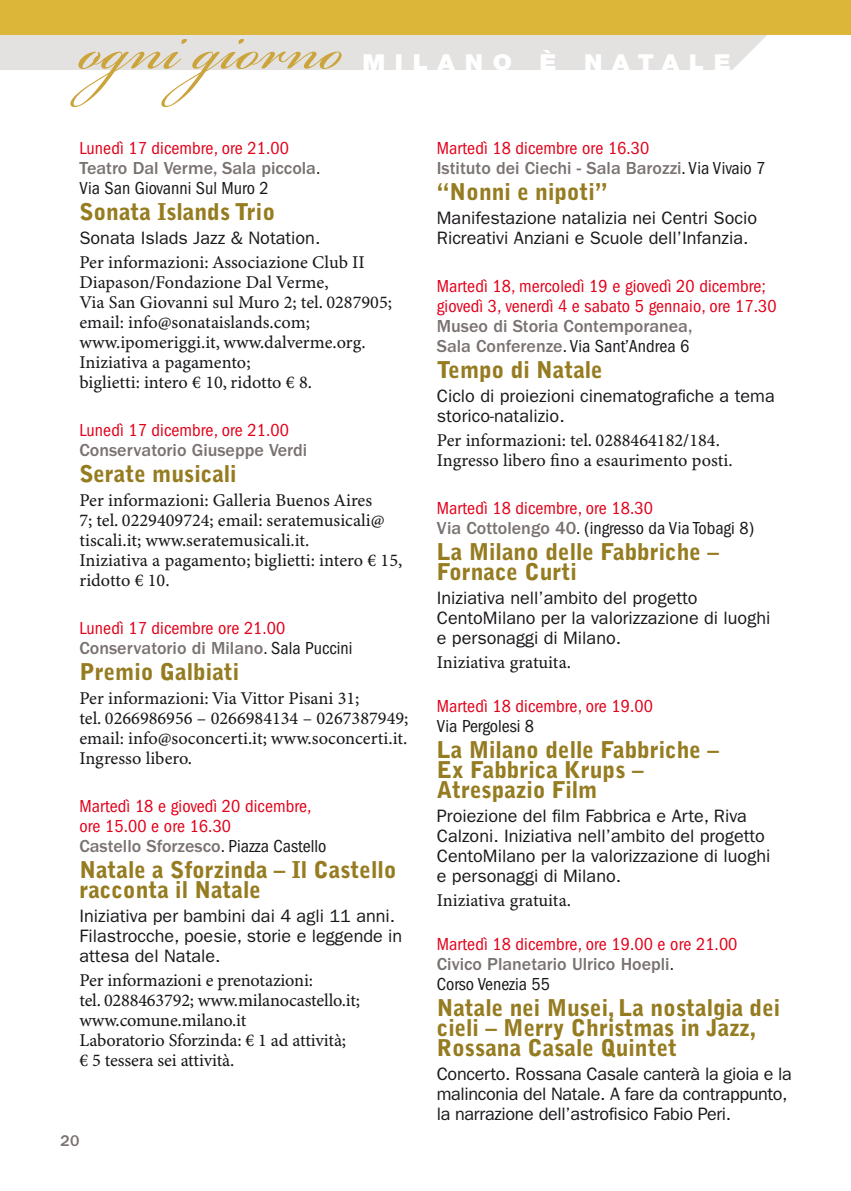
<style>
.page{position:relative;width:851px;height:1191px;background:#fff}
.page>*{position:absolute;margin:0;border:0;box-sizing:border-box;transform-origin:0 0}
.t1{font:96px "Bickham Script Pro";color:#cba43c}
.t2{font:900 23px/20px "Bell Gothic Std";color:#967c21}
.t3{font:900 22px "Helvetica Neue";letter-spacing:.4em;color:#fff;scale:1.1 1}
.t4{font:18px/20px "Minion Pro Capt";color:#1a171b}
.t5{font:18px/20px "ITC Franklin Gothic Std";color:#1a171b}
.t6{font:condensed 18px/20px "ITC Franklin Gothic Std";letter-spacing:.005em;color:#e2001a}
.t7{font:500 18px/20px "ITC Franklin Gothic Std";color:#797270}
.t8{font:18px/20px "ITC Franklin Gothic Std";letter-spacing:-.02em;color:#1a171b}
.t9{font:condensed 18px "ITC Franklin Gothic Std";color:#1a171b}
.t10{font:500 16px "ITC Franklin Gothic Std";color:#797270}
.s1{font-weight:400;font-stretch:condensed;color:#e2001a}
.s2{font-weight:400;font-stretch:condensed;color:#1a171b}
.s3{font-weight:500;font-stretch:normal;color:#797270}
.s4{color:#1a171b}
</style>
<div class="page">
<div style="left:0;top:1px;width:850px;height:68px;background:#e4e2e1"></div>
<svg style="left:722px;top:35px;width:128px;height:35px"></svg>
<div style="left:0;top:0;width:850px;height:35px;background:#dbb638"></div>
<h1 class="t1" style="left:79px;top:-21px;width:266px">ogni giorno</h1>
<p class="t3" style="left:362px;top:49px;width:336px">MILANO È NATALE</p>
<p class="t7" style="left:79px;top:138px;width:242px"><span class="s1">Lunedì 17 dicembre, ore 21.00<br></span>Teatro Dal Verme, Sala piccola<span class="s2">.<br>Via San Giovanni Sul Muro 2</span></p>
<p class="t2" style="left:79px;top:202px;width:197px">Sonata Islands Trio</p>
<p class="t5" style="left:79px;top:228px;width:242px">Sonata Islads Jazz &amp; Notation.</p>
<p class="t4" style="left:79px;top:253px;width:314px">Per informazioni: Associazione Club II Diapason/Fondazione Dal Verme,<br>Via San Giovanni sul Muro 2; tel. 0287905; email: info@sonataislands.com; www.ipomeriggi.it, www.dalverme.org.<br>Iniziativa a pagamento;<br>biglietti: intero € 10, ridotto € 8.</p>
<p class="t6" style="left:79px;top:420px;width:211px">Lunedì 17 dicembre, ore 21.00</p>
<p class="t7" style="left:79px;top:440px;width:229px">Conservatorio Giuseppe Verdi</p>
<p class="t2" style="left:79px;top:464px;width:159px">Serate musicali</p>
<p class="t4" style="left:79px;top:491px;width:324px">Per informazioni: Galleria Buenos Aires<br>7; tel. 0229409724; email: seratemusicali@ tiscali.it; www.seratemusicali.it.<br>Iniziativa a pagamento; biglietti: intero € 15, ridotto € 10.</p>
<p class="t6" style="left:79px;top:618px;width:274px">Lunedì 17 dicembre ore 21.00<br><span class="s3">Conservatorio di Milano</span><span class="s4">. Sala Puccini</span></p>
<p class="t2" style="left:79px;top:662px;width:161px">Premio Galbiati</p>
<p class="t4" style="left:79px;top:689px;width:330px">Per informazioni: Via Vittor Pisani 31;<br>tel. 0266986956 – 0266984134 – 0267387949; email: info@soconcerti.it; www.soconcerti.it.<br>Ingresso libero.</p>
<p class="t6" style="left:79px;top:796px;width:248px">Martedì 18 e giovedì 20 dicembre, ore 15.00 e ore 16.30<br><span class="s3">Castello Sforzesco</span><span class="s4">. Piazza Castello</span></p>
<p class="t2" style="left:79px;top:860px;width:318px">Natale a Sforzinda – Il Castello racconta il Natale</p>
<p class="t5" style="left:79px;top:906px;width:324px">Iniziativa per bambini dai 4 agli 11 anni.<br>Filastrocche, poesie, storie e leggende in attesa del Natale.</p>
<p class="t4" style="left:79px;top:971px;width:282px">Per informazioni e prenotazioni:<br>tel. 0288463792; www.milanocastello.it; www.comune.milano.it<br>Laboratorio Sforzinda: € 1 ad attività;<br>€ 5 tessera sei attività.</p>
<p class="t10" style="left:61px;top:1131px;width:20px">20</p>
<p class="t7" style="left:437px;top:138px;width:330px"><span class="s1">Martedì 18 dicembre ore 16.30<br></span>Istituto dei Ciechi - Sala Barozzi<span class="s2">. Via Vivaio 7</span></p>
<p class="t2" style="left:437px;top:182px;width:172px">“Nonni e nipoti”</p>
<p class="t5" style="left:437px;top:208px;width:322px">Manifestazione natalizia nei Centri Socio<br>Ricreativi Anziani e Scuole dell’Infanzia.</p>
<p class="t6" style="left:437px;top:276px;width:341px">Martedì 18, mercoledì 19 e giovedì 20 dicembre; giovedì 3, venerdì 4 e sabato 5 gennaio, ore 17.30</p>
<p class="t7" style="left:437px;top:316px;width:257px">Museo di Storia Contemporanea,<br>Sala Conferenze<span class="s2">. Via Sant’Andrea 6</span></p>
<p class="t2" style="left:437px;top:360px;width:167px">Tempo di Natale</p>
<p class="t5" style="left:437px;top:386px;width:339px">Ciclo di proiezioni cinematografiche a tema storico-natalizio.</p>
<p class="t4" style="left:437px;top:431px;width:297px">Per informazioni: tel. 0288464182/184.<br>Ingresso libero fino a esaurimento posti.</p>
<p class="t6" style="left:437px;top:498px;width:319px">Martedì 18 dicembre, ore 18.30<br><span class="s3">Via Cottolengo 40</span><span class="s4">. (ingresso da Via Tobagi 8)</span></p>
<p class="t2" style="left:437px;top:542px;width:283px">La Milano delle Fabbriche –<br>Fornace Curti</p>
<p class="t5" style="left:437px;top:588px;width:335px">Iniziativa nell’ambito del progetto<br>CentoMilano per la valorizzazione di luoghi e personaggi di Milano.</p>
<p class="t4" style="left:437px;top:653px;width:136px">Iniziativa gratuita.</p>
<p class="t6" style="left:437px;top:696px;width:217px">Martedì 18 dicembre, ore 19.00</p>
<p class="t9" style="left:437px;top:716px;width:99px">Via Pergolesi 8</p>
<p class="t2" style="left:437px;top:740px;width:283px">La Milano delle Fabbriche –<br>Ex Fabbrica Krups –<br>Atrespazio Film</p>
<p class="t5" style="left:437px;top:806px;width:335px">Proiezione del film Fabbrica e Arte, Riva Calzoni. Iniziativa nell’ambito del progetto CentoMilano per la valorizzazione di luoghi e personaggi di Milano.</p>
<p class="t4" style="left:437px;top:891px;width:136px">Iniziativa gratuita.</p>
<p class="t6" style="left:437px;top:934px;width:302px">Martedì 18 dicembre, ore 19.00 e ore 21.00<br><span class="s3">Civico Planetario Ulrico Hoepli</span><span class="s4">.<br>Corso Venezia 55</span></p>
<p class="t2" style="left:437px;top:998px;width:345px">Natale nei Musei, La nostalgia dei cieli – Merry Christmas in Jazz,<br>Rossana Casale Quintet</p>
<p class="t8" style="left:437px;top:1064px;width:356px">Concerto. Rossana Casale canterà la gioia e la malinconia del Natale. A fare da contrappunto, la narrazione dell’astrofisico Fabio Peri.</p>
</div>
